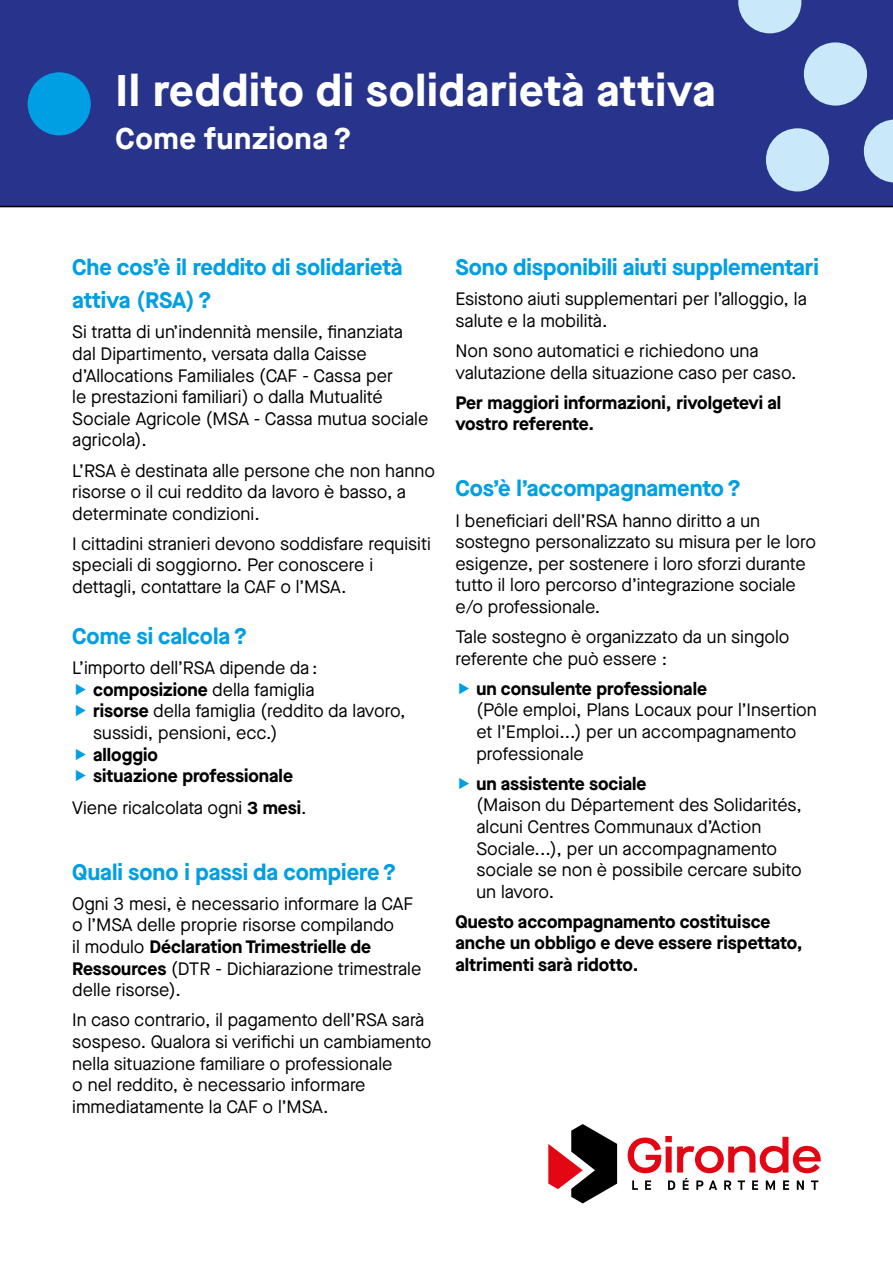
<style>
.page{position:relative;width:893px;height:1263px;background:#fff}
.page>*{position:absolute;margin:0;border:0;box-sizing:border-box;transform-origin:0 0}
.t1{font:700 44.25px "Maison Neue";letter-spacing:.02em;color:#fff}
.t2{font:700 30px "Maison Neue";letter-spacing:.02em;color:#fff}
.t3{font:700 22.5px/33px "Maison Neue";color:#009fe3}
.t4{font:18px/21.6px "Maison Neue";color:#000}
.t5{font:700 18px/21.6px "Maison Neue";color:#000}
.s1{font-weight:700}
</style>
<div class="page">
<div style="left:0;top:0;width:893px;height:207px;background:#28348b"></div>
<svg style="left:628px;top:1136px;width:193px;height:54px"></svg>
<svg style="left:548px;top:1124px;width:69px;height:79px"></svg>
<div style="left:28px;top:72px;width:63px;height:63px;background:#009fe3;border-radius:50%"></div>
<svg style="left:738px;top:0;width:63px;height:33px;background:#a9c5e5"></svg>
<div style="left:804px;top:42px;width:63px;height:64px;background:#c9e9fb;border-radius:50%"></div>
<div style="left:766px;top:128px;width:63px;height:63px;background:#c9e9fb;border-radius:50%"></div>
<svg style="left:864px;top:119px;width:29px;height:64px;background:#a2bddf"></svg>
<h1 class="t1" style="left:116px;top:59px;width:601px">Il reddito di solidarietà attiva</h1>
<h2 class="t2" style="left:116px;top:117px;width:238px">Come funziona ?</h2>
<p class="t3" style="left:72px;top:250px;width:332px">Che cos’è il reddito di solidarietà attiva (RSA) ?</p>
<p class="t4" style="left:72px;top:321px;width:358px">Si tratta di un’indennità mensile, finanziata dal Dipartimento, versata dalla Caisse d’Allocations Familiales (CAF - Cassa per<br>le prestazioni familiari) o dalla Mutualité Sociale Agricole (MSA - Cassa mutua sociale agricola).</p>
<p class="t4" style="left:72px;top:459px;width:364px">L’RSA è destinata alle persone che non hanno risorse o il cui reddito da lavoro è basso, a determinate condizioni.</p>
<p class="t4" style="left:72px;top:533px;width:360px">I cittadini stranieri devono soddisfare requisiti speciali di soggiorno. Per conoscere i dettagli, contattare la CAF o l’MSA.</p>
<p class="t3" style="left:72px;top:619px;width:177px">Come si calcola ?</p>
<p class="t4" style="left:93px;top:657px;width:314px;text-indent:-21px">L’importo dell’RSA dipende da : <span class="s1">composizione</span> della famiglia<br><span class="s1">risorse</span> della famiglia (reddito da lavoro, sussidi, pensioni, ecc.)</p>
<p class="t5" style="left:93px;top:743px;width:201px">alloggio<br>situazione professionale</p>
<p class="t4" style="left:72px;top:796px;width:236px">Viene ricalcolata ogni <span class="s1">3 mesi</span>.</p>
<p class="t3" style="left:72px;top:855px;width:326px">Quali sono i passi da compiere ?</p>
<p class="t4" style="left:72px;top:892px;width:351px">Ogni 3 mesi, è necessario informare la CAF o l’MSA delle proprie risorse compilando<br>il modulo <span class="s1">Déclaration Trimestrielle de Ressources</span> (DTR - Dichiarazione trimestrale delle risorse).</p>
<p class="t4" style="left:72px;top:1009px;width:361px">In caso contrario, il pagamento dell’RSA sarà sospeso. Qualora si verifichi un cambiamento nella situazione familiare o professionale<br>o nel reddito, è necessario informare immediatamente la CAF o l’MSA.</p>
<p class="t3" style="left:455px;top:250px;width:365px">Sono disponibili aiuti supplementari</p>
<p class="t4" style="left:455px;top:288px;width:353px">Esistono aiuti supplementari per l’alloggio, la salute e la mobilità.</p>
<p class="t4" style="left:455px;top:340px;width:343px">Non sono automatici e richiedono una valutazione della situazione caso per caso.</p>
<p class="t5" style="left:455px;top:391px;width:327px">Per maggiori informazioni, rivolgetevi al vostro referente.</p>
<p class="t3" style="left:455px;top:471px;width:287px">Cos’è l’accompagnamento ?</p>
<p class="t4" style="left:455px;top:509px;width:362px">I beneficiari dell’RSA hanno diritto a un sostegno personalizzato su misura per le loro esigenze, per sostenere i loro sforzi durante tutto il loro percorso d’integrazione sociale e/o professionale.</p>
<p class="t4" style="left:455px;top:626px;width:335px">Tale sostegno è organizzato da un singolo referente che può essere :</p>
<p class="t5" style="left:476px;top:677px;width:232px">un consulente professionale</p>
<p class="t4" style="left:476px;top:699px;width:342px">(Pôle emploi, Plans Locaux pour l’Insertion et l’Emploi...) per un accompagnamento professionale</p>
<p class="t5" style="left:476px;top:772px;width:172px">un assistente sociale</p>
<p class="t4" style="left:476px;top:794px;width:327px">(Maison du Département des Solidarités, alcuni Centres Communaux d’Action Sociale...), per un accompagnamento sociale se non è possibile cercare subito un lavoro.</p>
<p class="t5" style="left:455px;top:910px;width:349px">Questo accompagnamento costituisce anche un obbligo e deve essere rispettato, altrimenti sarà ridotto.</p>
</div>
